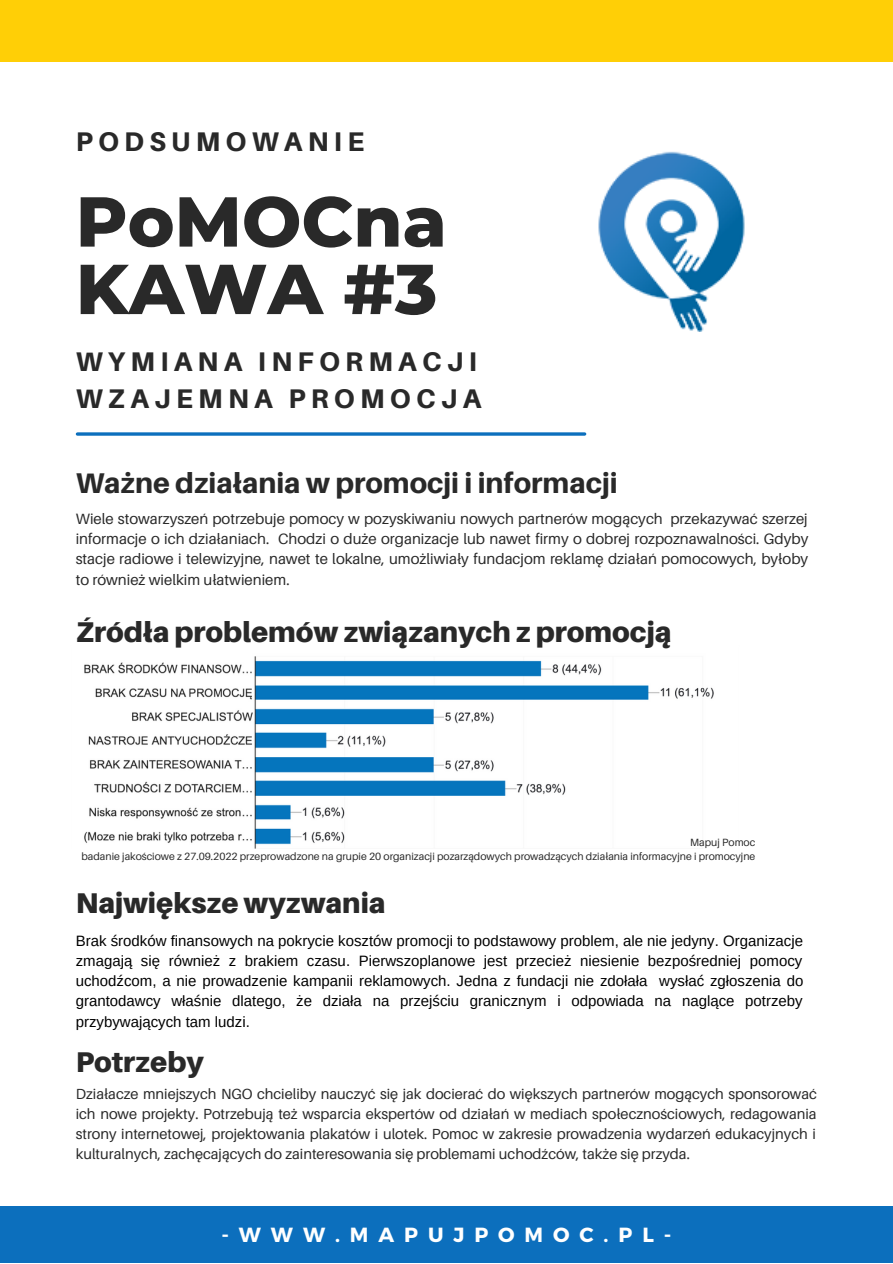
<style>
.page{position:relative;width:893px;height:1264px;background:#fff}
.page>*{position:absolute;margin:0;border:0;box-sizing:border-box;transform-origin:0 0}
.t1{font:800 70.5px/67.5px "Montserrat";color:#292929}
.t2{font:900 28.5px "Aileron";color:#292929}
.t3{font:800 28.5px "Aileron";color:#292929}
.t4{font:800 27px/37px "Aileron";letter-spacing:.195em;color:#292929}
.t5{font:700 20.4px "Montserrat";letter-spacing:.485em;color:#fff}
.t6{font:15px/20.2px "Arimo";color:#000;text-align:justify}
.t7{font:15px/20.2px "Aileron";color:#292929;text-align:justify}
.t8{font:14.7px/19.8px "Aileron";color:#292929;text-align:justify}
.t9{font:10.5px/14px "Aileron";color:#292929;text-align:right}
</style>
<div class="page">
<svg style="left:77px;top:432px;width:507px;height:4px;background:#3185c7"></svg>
<div style="left:0;top:1206px;width:892px;height:56px;background:#0c6fbd"></div>
<div style="left:0;top:0;width:892px;height:62px;background:#ffcf06"></div>
<img style="left:598px;top:151px;width:147px;height:180px">
<img style="left:84px;top:656px;width:630px;height:192px">
<h3 class="t4" style="left:76px;top:123px;width:290px">PODSUMOWANIE</h3>
<h1 class="t1" style="left:76px;top:187px;width:372px">PoMOCna<br>KAWA #3</h1>
<h3 class="t4" style="left:76px;top:342px;width:407px">WYMIANA INFORMACJI<br>WZAJEMNA PROMOCJA</h3>
<h2 class="t3" style="left:76px;top:466px;width:543px">Ważne działania w promocji i informacji</h2>
<p class="t7" style="left:76px;top:508px;width:734px">Wiele stowarzyszeń potrzebuje pomocy w pozyskiwaniu nowych partnerów mogących przekazywać szerzej informacje o ich działaniach. Chodzi o duże organizacje lub nawet firmy o dobrej rozpoznawalności. Gdyby stacje radiowe i telewizyjne, nawet te lokalne, umożliwiały fundacjom reklamę działań pomocowych, byłoby to również wielkim ułatwieniem.</p>
<h2 class="t2" style="left:76px;top:614px;width:597px">Źródła problemów związanych z promocją</h2>
<p class="t9" style="left:81px;top:835px;width:675px">Mapuj Pomoc<br>badanie jakościowe z 27.09.2022 przeprowadzone na grupie 20 organizacji pozarządowych prowadzących działania informacyjne i promocyjne</p>
<h2 class="t2" style="left:76px;top:885px;width:311px">Największe wyzwania</h2>
<p class="t6" style="left:76px;top:930px;width:729px">Brak środków finansowych na pokrycie kosztów promocji to podstawowy problem, ale nie jedyny. Organizacje zmagają się również z brakiem czasu. Pierwszoplanowe jest przecież niesienie bezpośredniej pomocy uchodźcom, a nie prowadzenie kampanii reklamowych. Jedna z fundacji nie zdołała wysłać zgłoszenia do grantodawcy właśnie dlatego, że działa na przejściu granicznym i odpowiada na naglące potrzeby przybywających tam ludzi.</p>
<h2 class="t2" style="left:76px;top:1043px;width:130px">Potrzeby</h2>
<p class="t8" style="left:76px;top:1084px;width:742px">Działacze mniejszych NGO chcieliby nauczyć się jak docierać do większych partnerów mogących sponsorować ich nowe projekty. Potrzebują też wsparcia ekspertów od działań w mediach społecznościowych, redagowania strony internetowej, projektowania plakatów i ulotek. Pomoc w zakresie prowadzenia wydarzeń edukacyjnych i kulturalnych, zachęcających do zainteresowania się problemami uchodźców, także się przyda.</p>
<h3 class="t5" style="left:221px;top:1221px;width:451px">-WWW.MAPUJPOMOC.PL-</h3>
</div>
